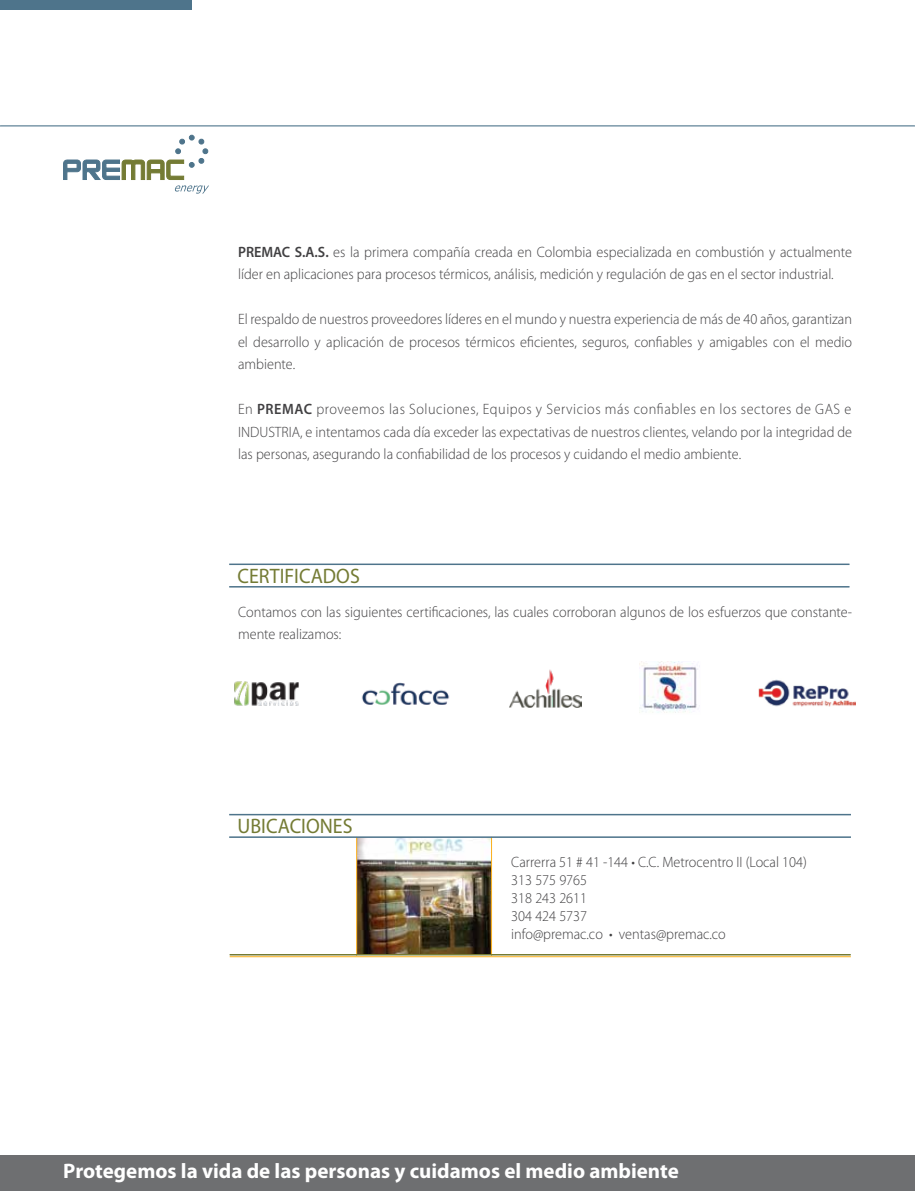
<style>
.page{position:relative;width:915px;height:1191px;background:#fff}
.page>*{position:absolute;margin:0;border:0;box-sizing:border-box;transform-origin:0 0}
.t1{font:700 21px "Myriad Pro";color:#fff}
.t2{font:21px "Myriad Pro";color:#747b34;scale:.95 1}
.t3{font:300 15px/22.5px "Myriad Pro";color:#414042;scale:.95 1}
.s1{font-weight:600}
</style>
<div class="page">
<div style="left:0;top:1155px;width:914px;height:36px;background:#6e6f71"></div>
<div style="left:0;top:0;width:191px;height:9px;background:#4e748b"></div>
<img style="left:758px;top:679px;width:97px;height:28px">
<img style="left:234px;top:681px;width:65px;height:25px">
<img style="left:509px;top:669px;width:72px;height:38px">
<img style="left:639px;top:661px;width:59px;height:52px">
<img style="left:361px;top:682px;width:89px;height:23px">
<hr style="left:229px;top:586px;width:620px;height:1px;background:#4e748b">
<hr style="left:229px;top:563px;width:620px;height:2px;background:#4e748b">
<img style="left:357px;top:838px;width:134px;height:116px">
<hr style="left:356px;top:837px;width:1px;height:118px;background:#fbaf1c">
<hr style="left:491px;top:837px;width:1px;height:118px;background:#fbaf1c">
<hr style="left:229px;top:956px;width:621px;height:1px;background:#fbaf1c">
<hr style="left:229px;top:836px;width:621px;height:2px;background:#4e748b">
<hr style="left:229px;top:814px;width:621px;height:1px;background:#4e748b">
<hr style="left:229px;top:954px;width:621px;height:1px;background:#747b34">
<hr style="left:0;top:126px;width:914px;height:1px;background:#4e748b">
<svg style="left:63px;top:135px;width:146px;height:59px"></svg>
<p class="t3" style="left:238px;top:241px;width:647px"><span class="s1">PREMAC S.A.S.</span> es la primera compañía creada en Colombia especializada en combustión y actualmente líder en aplicaciones para procesos térmicos, análisis, medición y regulación de gas en el sector industrial.</p>
<p class="t3" style="left:238px;top:308px;width:647px;text-align:justify">El respaldo de nuestros proveedores líderes en el mundo y nuestra experiencia de más de 40 años, garantizan el desarrollo y aplicación de procesos térmicos eficientes, seguros, confiables y amigables con el medio ambiente.</p>
<p class="t3" style="left:238px;top:398px;width:647px;text-align:justify">En <span class="s1">PREMAC</span> proveemos las Soluciones, Equipos y Servicios más confiables en los sectores de GAS e INDUSTRIA, e intentamos cada día exceder las expectativas de nuestros clientes, velando por la integridad de las personas, asegurando la confiabilidad de los procesos y cuidando el medio ambiente.</p>
<h1 class="t2" style="left:237px;top:564px;width:130px">CERTIFICADOS</h1>
<p class="t3" style="left:238px;top:601px;width:647px">Contamos con las siguientes certificaciones, las cuales corroboran algunos de los esfuerzos que constante&shy;mente realizamos:</p>
<h1 class="t2" style="left:237px;top:814px;width:122px">UBICACIONES</h1>
<p class="t3" style="left:511px;top:853px;width:312px;line-height:18px">Carrerra 51 # 41 -144 • C.C. Metrocentro II (Local 104)<br>313 575 9765<br>318 243 2611<br>304 424 5737<br>info@premac.co • ventas@premac.co</p>
<h1 class="t1" style="left:63px;top:1158px;width:616px">Protegemos la vida de las personas y cuidamos el medio ambiente</h1>
</div>
